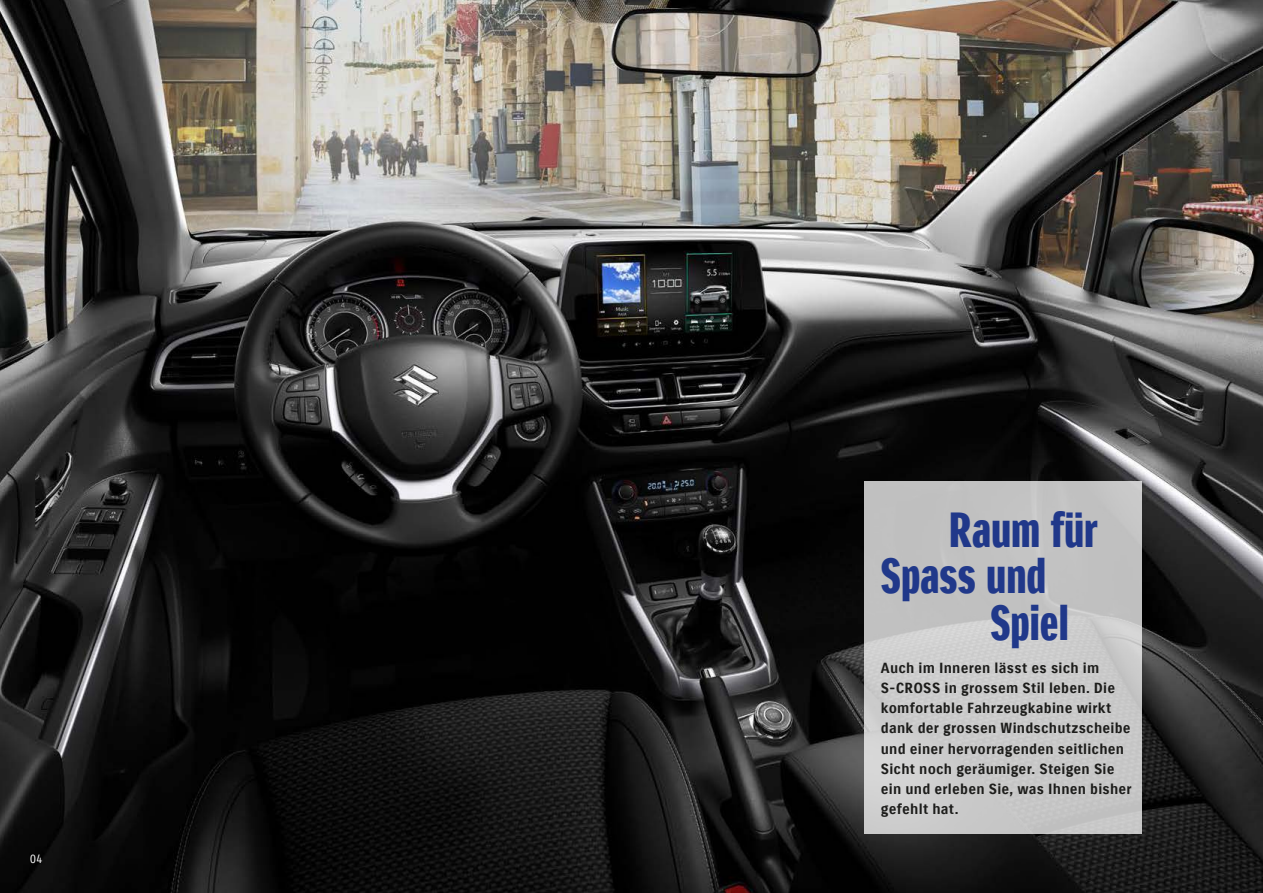
<style>
.page{position:relative;width:1263px;height:893px;background:#fff}
.page>*{position:absolute;margin:0;border:0;box-sizing:border-box;transform-origin:0 0}
.t1{font:48px/46.5px "Suzuki PRO Headline";color:#20388a}
.t2{font:14.25px/20.2px "Suzuki PRO Bold";letter-spacing:.015em;color:#1d1d1b}
.t3{font:12px "Suzuki PRO Regular";color:#fff}
</style>
<div class="page">
<img style="left:0;top:0;width:1263px;height:893px">
<img style="left:864px;top:481px;width:278px;height:352px">
<p class="t3" style="left:30px;top:851px;width:14px">04</p>
<h1 class="t1" style="left:881px;top:507px;width:219px;text-indent:68px">Raum für<br>Spass und</h1>
<h1 class="t1" style="left:990px;top:600px;width:80px">Spiel</h1>
<p class="t2" style="left:881px;top:658px;width:252px">Auch im Inneren lässt es sich im<br>S-CROSS in grossem Stil leben. Die komfortable Fahrzeugkabine wirkt dank der grossen Windschutzscheibe und einer hervorragenden seitlichen<br>Sicht noch geräumiger. Steigen Sie ein und erleben Sie, was Ihnen bisher gefehlt hat.</p>
</div>
